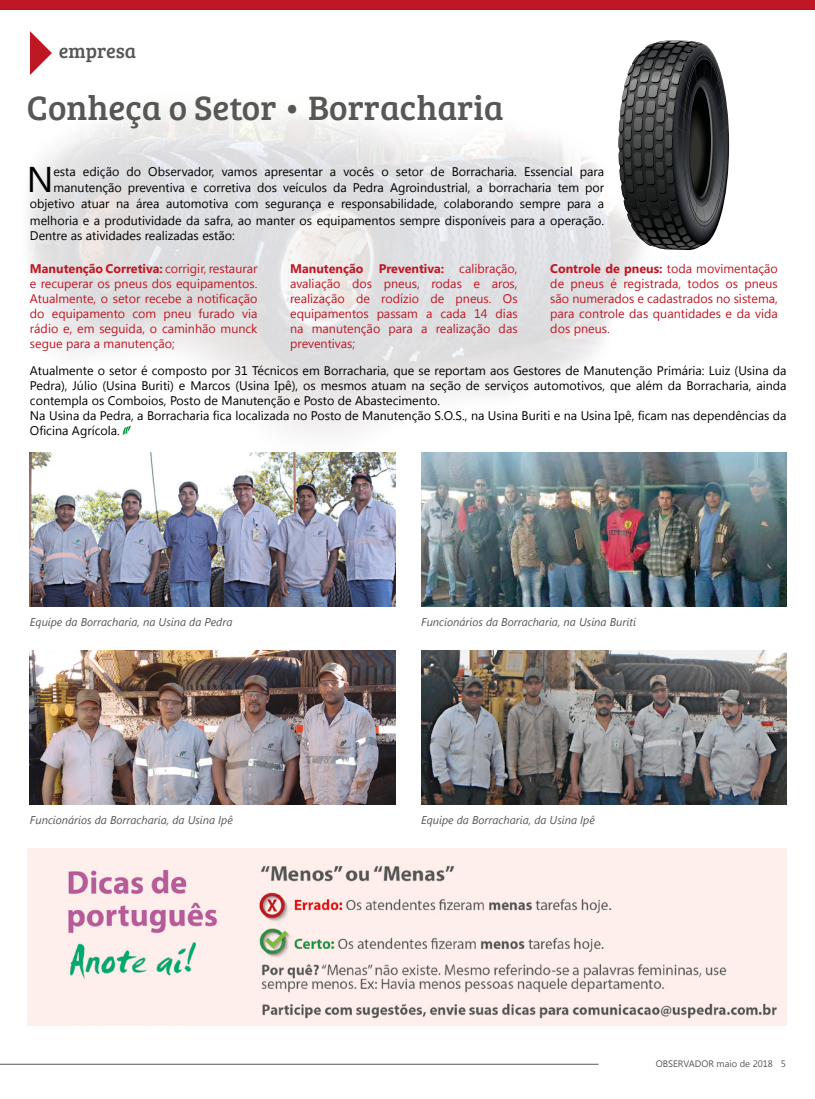
<style>
.page{position:relative;width:815px;height:1099px;background:#fff}
.page>*{position:absolute;margin:0;border:0;box-sizing:border-box;transform-origin:0 0}
.t1{font:35.75px "Segoe UI";color:#000}
.t2{font:35px "Bree Serif";color:#575756}
.t3{font:20px "Bree Serif";color:#585856}
.t4{font:12.5px/15px "Segoe UI";color:#000;text-align:right}
.t5{font:12.5px/15px "Segoe UI";color:#bd1824;text-align:justify}
.t6{font:italic 11.25px "Segoe UI";color:#575756}
.t7{font:9.38px "Segoe UI";color:#575756}
.s1{font-weight:700}
</style>
<div class="page">
<svg style="left:624px;top:40px;width:105px;height:210px;background:#4c4d4f"></svg>
<img style="left:28px;top:87px;width:636px;height:349px">
<hr style="left:0;top:1063px;width:598px;height:1px;background:#575756">
<div style="left:0;top:0;width:815px;height:10px;background:#bd1823"></div>
<img style="left:30px;top:452px;width:365px;height:155px">
<img style="left:30px;top:650px;width:365px;height:154px">
<img style="left:421px;top:452px;width:366px;height:155px">
<img style="left:421px;top:650px;width:366px;height:154px">
<svg style="left:30px;top:31px;width:22px;height:44px"></svg>
<img style="left:28px;top:848px;width:758px;height:177px">
<svg style="left:123px;top:425px;width:8px;height:10px"></svg>
<h3 class="t3" style="left:59px;top:36px;width:79px">empresa</h3>
<h2 class="t2" style="left:27px;top:83px;width:478px">Conheça o Setor • Borracharia</h2>
<h1 class="t1" style="left:27px;top:154px;width:28px">N</h1>
<p class="t4" style="left:30px;top:163px;width:576px;line-height:16.2px">esta edição do Observador, vamos apresentar a vocês o setor de Borracharia. Essencial para manutenção preventiva e corretiva dos veículos da Pedra Agroindustrial, a borracharia tem por objetivo atuar na área automotiva com segurança e responsabilidade, colaborando sempre para a melhoria e a produtividade da safra, ao manter os equipamentos sempre disponíveis para a operação.</p>
<p class="t4" style="left:30px;top:227px;width:206px">Dentre as atividades realizadas estão:</p>
<p class="t5" style="left:30px;top:260px;width:229px"><span class="s1">Manutenção Corretiva:</span> corrigir, restaurar e recuperar os pneus dos equipamentos.<br>Atualmente, o setor recebe a notificação do equipamento com pneu furado via rádio e, em seguida, o caminhão munck segue para a manutenção;</p>
<p class="t5" style="left:290px;top:260px;width:229px"><span class="s1">Manutenção Preventiva:</span> calibração, avaliação dos pneus, rodas e aros, realização de rodízio de pneus. Os equipamentos passam a cada 14 dias na manutenção para a realização das preventivas;</p>
<p class="t5" style="left:550px;top:260px;width:229px"><span class="s1">Controle de pneus:</span> toda movimentação de pneus é registrada, todos os pneus são numerados e cadastrados no sistema, para controle das quantidades e da vida dos pneus.</p>
<p class="t4" style="left:30px;top:362px;width:758px;text-align:left">Atualmente o setor é composto por 31 Técnicos em Borracharia, que se reportam aos Gestores de Manutenção Primária: Luiz (Usina da Pedra), Júlio (Usina Buriti) e Marcos (Usina Ipê), os mesmos atuam na seção de serviços automotivos, que além da Borracharia, ainda contempla os Comboios, Posto de Manutenção e Posto de Abastecimento.<br>Na Usina da Pedra, a Borracharia fica localizada no Posto de Manutenção S.O.S., na Usina Buriti e na Usina Ipê, ficam nas dependências da Oficina Agrícola.</p>
<p class="t6" style="left:30px;top:614px;width:204px">Equipe da Borracharia, na Usina da Pedra</p>
<p class="t6" style="left:421px;top:614px;width:216px">Funcionários da Borracharia, na Usina Buriti</p>
<p class="t6" style="left:30px;top:811px;width:204px">Funcionários da Borracharia, da Usina Ipê</p>
<p class="t6" style="left:421px;top:811px;width:175px">Equipe da Borracharia, da Usina Ipê</p>
<p class="t7" style="left:656px;top:1057px;width:132px">OBSERVADOR maio de 2018 5</p>
</div>
